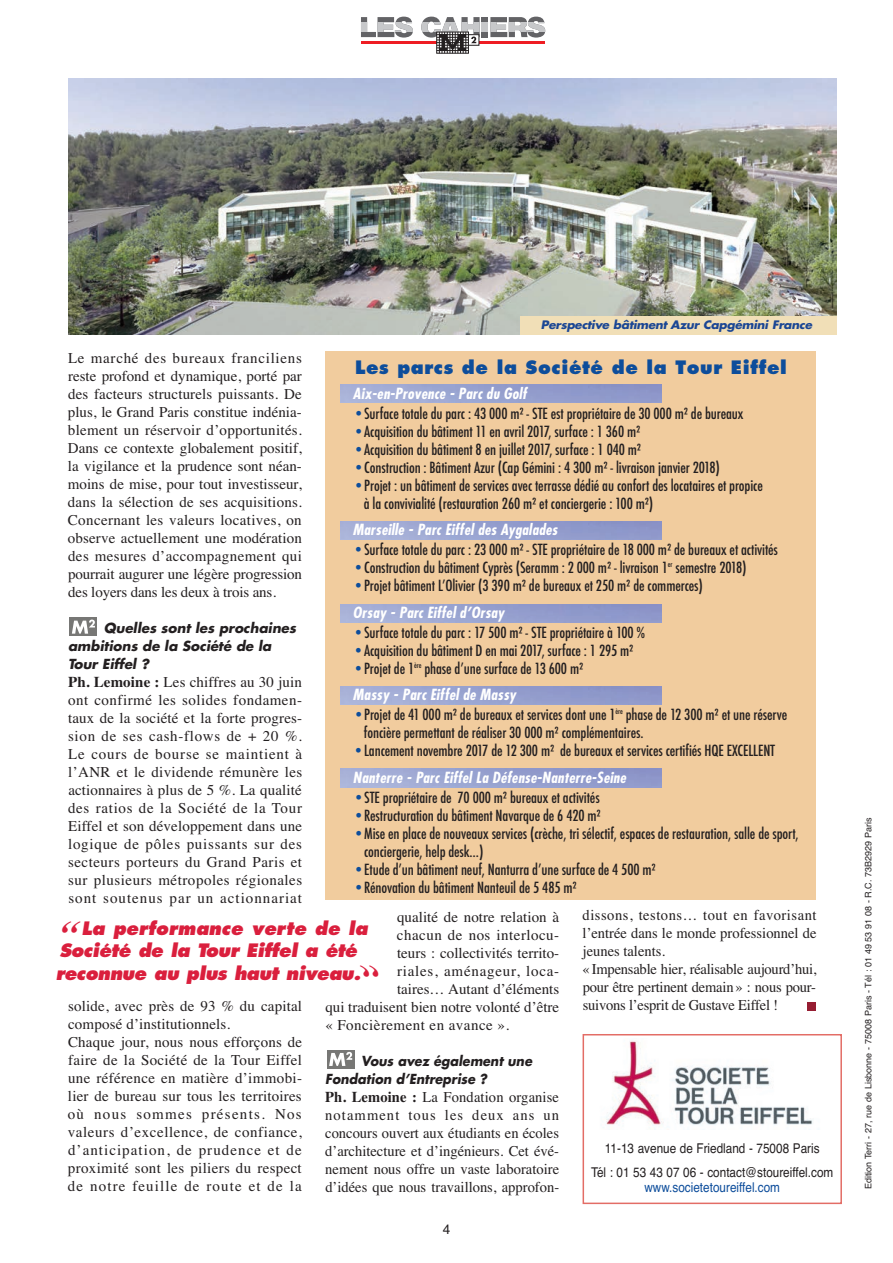
<style>
.page{position:relative;width:893px;height:1263px;background:#fff}
.page>*{position:absolute;margin:0;border:0;box-sizing:border-box;transform-origin:0 0}
.t1{font:italic 700 36px "Times";color:#da1f3d}
.t2{font:italic 800 18px/22.5px "Futura";letter-spacing:-.025em;color:#da1f3d}
.t3{font:800 18px "Futura";letter-spacing:.035em;color:#0d4d9b}
.t4{font:15px/18px "Times";letter-spacing:.01em;color:#231f20;text-align:justify}
.t5{font:500 condensed 15px/18px "Futura";letter-spacing:-.01em;color:#231f20}
.t6{font:15px/18px "Times";letter-spacing:-.015em;color:#231f20}
.t7{font:italic 700 condensed 15px "Futura";letter-spacing:.015em;color:#fff}
.t8{font:15px "Times";letter-spacing:.03em;color:#231f20}
.t9{font:15px "Times";letter-spacing:.05em;color:#231f20}
.t10{font:13.5px/23.5px "Helvetica";color:#231f20;text-align:center;scale:.87 1}
.t11{font:italic 700 13.5px/18px "Futura";color:#231f20}
.t12{font:italic 700 13.5px/18px "Futura";color:#231f20;scale:.94 1}
.t13{font:13.5px "Helvetica";color:#0d4d9b;scale:.87 1}
.t14{font:13.5px "Helvetica";color:#231f20}
.t15{font:italic 700 11.4px "Futura";letter-spacing:-.02em;color:#1a4694;scale:1.05 1}
.t16{font:9px "Helvetica";color:#231f20}
.s1{font-weight:700}
.s2{color:#0d4d9b}
.s3{font-weight:700;font-style:italic;color:#fff}
</style>
<div class="page">
<div style="left:70px;top:618px;width:27px;height:18px;background:#777775"></div>
<svg style="left:72px;top:619px;width:23px;height:15px"></svg>
<div style="left:482px;top:17px;width:6px;height:20px;background:#636366"></div>
<svg style="left:361px;top:17px;width:52px;height:21px"></svg>
<div style="left:482px;top:22px;width:6px;height:10px;background:#c7c8ca"></div>
<svg style="left:490px;top:17px;width:55px;height:21px"></svg>
<hr style="left:361px;top:41px;width:183px;height:3px;background:#ee1d23">
<svg style="left:421px;top:17px;width:59px;height:36px"></svg>
<hr style="left:437px;top:34px;width:31px;height:1px;background:#231f20">
<div style="left:583px;top:1034px;width:259px;height:170px;border:2px solid #e36d66"></div>
<div style="left:327px;top:1050px;width:27px;height:18px;background:#777775"></div>
<svg style="left:329px;top:1052px;width:23px;height:14px"></svg>
<img style="left:603px;top:1041px;width:210px;height:87px">
<div style="left:808px;top:1002px;width:8px;height:9px;background:#961d32"></div>
<div style="left:326px;top:351px;width:490px;height:549px;background:#f1cc9e"></div>
<img style="left:68px;top:78px;width:769px;height:257px">
<img style="left:341px;top:769px;width:320px;height:18px">
<img style="left:341px;top:686px;width:320px;height:18px">
<img style="left:341px;top:605px;width:320px;height:18px">
<img style="left:341px;top:522px;width:320px;height:18px">
<img style="left:341px;top:384px;width:320px;height:19px">
<div style="left:520px;top:317px;width:317px;height:18px;background:#f1dfb7"></div>
<p class="t4" style="left:68px;top:349px;width:236px">Le marché des bureaux franciliens reste profond et dynamique, porté par des facteurs structurels puissants. De plus, le Grand Paris constitue indénia&shy;blement un réservoir d’opportunités.<br>Dans ce contexte globalement positif, la vigilance et la prudence sont néan&shy;moins de mise, pour tout investisseur, dans la sélection de ses acquisitions.<br>Concernant les valeurs locatives, on observe actuellement une modération des mesures d’accompagnement qui pourrait augurer une légère progression des loyers dans les deux à trois ans.</p>
<p class="t11" style="left:68px;top:620px;width:230px;text-indent:36px">Quelles sont les prochaines ambitions de la Société de la<br>Tour Eiffel ?</p>
<p class="t4" style="left:68px;top:673px;width:236px"><span class="s1">Ph. Lemoine :</span> Les chiffres au 30 juin ont confirmé les solides fondamen&shy;taux de la société et la forte progres&shy;sion de ses cash-flows de + 20 %.<br>Le cours de bourse se maintient à l’ANR et le dividende rémunère les actionnaires à plus de 5 %. La qualité des ratios de la Société de la Tour Eiffel et son développement dans une logique de pôles puissants sur des secteurs porteurs du Grand Paris et sur plusieurs métropoles régionales sont soutenus par un actionnariat</p>
<p class="t15" style="left:541px;top:320px;width:260px">Perspective bâtiment Azur Capgémini France</p>
<p class="t3" style="left:355px;top:356px;width:433px">Les parcs de la Société de la Tour Eiffel</p>
<p class="t7" style="left:353px;top:387px;width:175px">Aix-en-Provence - Parc du Golf</p>
<p class="t5" style="left:353px;top:405px;width:392px"><span class="s2">•</span>Surface totale du parc : 43 000 m² - STE est propriétaire de 30 000 m² de bureaux</p>
<p class="t5" style="left:353px;top:423px;width:289px"><span class="s2">•</span>Acquisition du bâtiment 11 en avril 2017, surface : 1 360 m²</p>
<p class="t5" style="left:353px;top:441px;width:290px"><span class="s2">•</span>Acquisition du bâtiment 8 en juillet 2017, surface : 1 040 m²</p>
<p class="t5" style="left:353px;top:459px;width:368px"><span class="s2">•</span>Construction : Bâtiment Azur (Cap Gémini : 4 300 m² - livraison janvier 2018)</p>
<p class="t5" style="left:364px;top:477px;width:400px;text-indent:-11px"><span class="s2">•</span>Projet : un bâtiment de services avec terrasse dédié au confort des locataires et propice à la convivialité (restauration 260 m² et conciergerie : 100 m²)</p>
<p class="t7" style="left:353px;top:523px;width:206px">Marseille - Parc Eiffel des Aygalades</p>
<p class="t5" style="left:353px;top:541px;width:426px"><span class="s2">•</span>Surface totale du parc : 23 000 m² - STE propriétaire de 18 000 m² de bureaux et activités</p>
<p class="t5" style="left:353px;top:559px;width:395px"><span class="s2">•</span>Construction du bâtiment Cyprès (Seramm : 2 000 m² - livraison 1<sup>er</sup> semestre 2018)</p>
<p class="t5" style="left:353px;top:573px;width:351px;line-height:26.5px"><span class="s2">•</span>Projet bâtiment L’Olivier (3 390 m² de bureaux et 250 m² de commerces)<br><span class="s3">Orsay - Parc Eiffel d’Orsay</span></p>
<p class="t5" style="left:353px;top:624px;width:294px"><span class="s2">•</span>Surface totale du parc : 17 500 m² - STE propriétaire à 100 %</p>
<p class="t5" style="left:353px;top:642px;width:282px"><span class="s2">•</span>Acquisition du bâtiment D en mai 2017, surface : 1 295 m²</p>
<p class="t5" style="left:353px;top:655px;width:232px;line-height:26.5px"><span class="s2">•</span>Projet de 1<sup>ère</sup> phase d’une surface de 13 600 m²<br><span class="s3">Massy - Parc Eiffel de Massy</span></p>
<p class="t5" style="left:364px;top:706px;width:425px;text-indent:-11px"><span class="s2">•</span>Projet de 41 000 m² de bureaux et services dont une 1<sup>ère</sup> phase de 12 300 m² et une réserve foncière permettant de réaliser 30 000 m² complémentaires.</p>
<p class="t5" style="left:353px;top:738px;width:424px;line-height:26.5px"><span class="s2">•</span>Lancement novembre 2017 de 12 300 m² de bureaux et services certifiés HQE EXCELLENT<br><span class="s3">Nanterre - Parc Eiffel La Défense-Nanterre-Seine</span></p>
<p class="t5" style="left:353px;top:789px;width:248px"><span class="s2">•</span>STE propriétaire de 70 000 m² bureaux et activités</p>
<p class="t5" style="left:353px;top:807px;width:249px"><span class="s2">•</span>Restructuration du bâtiment Navarque de 6 420 m²</p>
<p class="t5" style="left:364px;top:825px;width:436px;text-indent:-11px"><span class="s2">•</span>Mise en place de nouveaux services (crèche, tri sélectif, espaces de restauration, salle de sport, conciergerie, help desk…)</p>
<p class="t5" style="left:353px;top:861px;width:304px"><span class="s2">•</span>Etude d’un bâtiment neuf, Nanturra d’une surface de 4 500 m²</p>
<p class="t5" style="left:353px;top:879px;width:225px"><span class="s2">•</span>Rénovation du bâtiment Nanteuil de 5 485 m²</p>
<p class="t4" style="left:397px;top:907px;width:164px">qualité de notre relation à</p>
<p class="t8" style="left:397px;top:926px;width:164px">chacun de nos interlocu-</p>
<p class="t4" style="left:397px;top:943px;width:164px">teurs : collectivités territo-</p>
<p class="t9" style="left:397px;top:962px;width:164px">riales, aménageur, loca-</p>
<p class="t4" style="left:397px;top:979px;width:164px">taires… Autant d’éléments</p>
<p class="t4" style="left:325px;top:997px;width:235px">qui traduisent bien notre volonté d’être</p>
<p class="t8" style="left:325px;top:1016px;width:185px">« Foncièrement en avance ».</p>
<p class="t12" style="left:325px;top:1053px;width:221px;text-indent:36px">Vous avez également une<br>Fondation d’Entreprise ?</p>
<p class="t4" style="left:325px;top:1087px;width:236px"><span class="s1">Ph. Lemoine :</span> La Fondation organise notamment tous les deux ans un concours ouvert aux étudiants en écoles d’architecture et d’ingénieurs. Cet évé&shy;nement nous offre un vaste laboratoire d’idées que nous travaillons, approfon-</p>
<p class="t2" style="left:56px;top:918px;width:314px;text-indent:26px">La performance verte de la<br>Société de la Tour Eiffel a été reconnue au plus haut niveau.</p>
<h1 class="t1" style="left:61px;top:913px;width:19px">“</h1>
<p class="t4" style="left:68px;top:997px;width:236px;text-align:left">solide, avec près de 93 % du capital composé d’institutionnels.<br>Chaque jour, nous nous efforçons de faire de la Société de la Tour Eiffel une référence en matière d’immobi&shy;lier de bureau sur tous les territoires où nous sommes présents. Nos valeurs d’excellence, de confiance, d’anticipation, de prudence et de proximité sont les piliers du respect de notre feuille de route et de la</p>
<p class="t14" style="left:443px;top:1222px;width:9px">4</p>
<p class="t6" style="left:583px;top:906px;width:235px">dissons, testons… tout en favorisant l’entrée dans le monde professionnel de jeunes talents.<br>« Impensable hier, réalisable aujourd’hui, pour être pertinent demain » : nous pour&shy;suivons l’esprit de Gustave Eiffel !</p>
<p class="t10" style="left:591px;top:1137px;width:280px">11-13 avenue de Friedland - 75008 Paris<br>Tél : 01 53 43 07 06 - contact@stoureiffel.com</p>
<p class="t13" style="left:644px;top:1179px;width:157px">www.societetoureiffel.com</p>
<p class="t16" style="left:863px;top:1189px;width:373px;rotate:-90deg">Edition Terri - 27, rue de Lisbonne - 75008 Paris - Tél : 01 49 53 91 08 - R.C. 73B2929 Paris</p>
</div>
